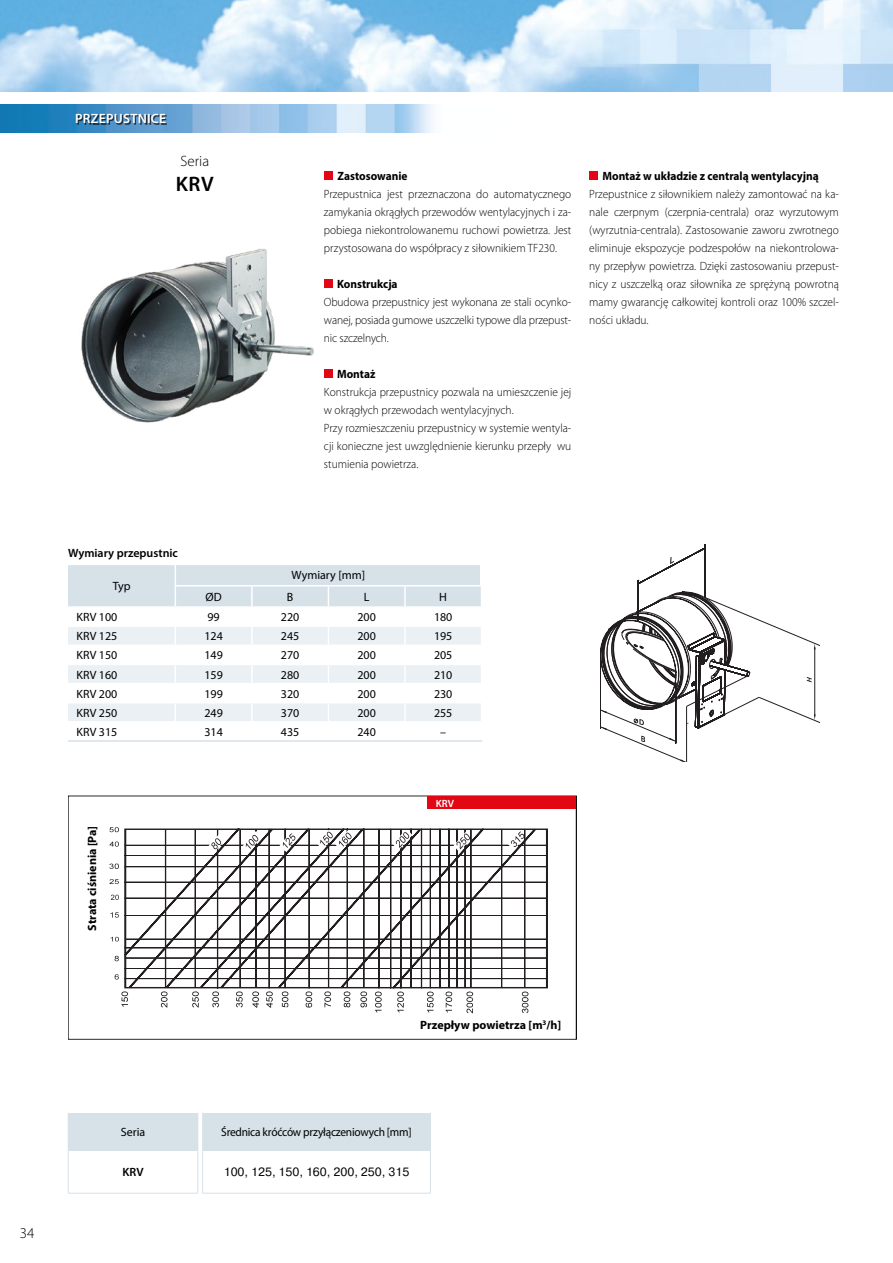
<style>
.page{position:relative;width:893px;height:1263px;background:#fff}
.page>*{position:absolute;margin:0;border:0;box-sizing:border-box;transform-origin:0 0}
.t1{font:600 21px "Myriad Pro";color:#000}
.t2{font:300 15px "Myriad Pro";color:#000}
.t3{font:600 13.5px "Myriad Pro";letter-spacing:.02em;color:#fff}
.t4{font:300 12px/18px "Myriad Pro";color:#000;text-align:justify;scale:.95 1}
.t5{font:12px "Myriad Pro";color:#000}
.t6{font:700 12px "Myriad Pro";color:#000;scale:.95 1}
.t7{font:700 12px "Myriad Pro";color:#000}
.t8{font:12px "Myriad Pro";letter-spacing:-.02em;color:#000;scale:.95 1}
.t9{font:12px "Pragmatica C";color:#000}
.t10{font:600 12px "Myriad Pro";color:#000}
.t11{font:600 10.5px "Myriad Pro";color:#fff}
</style>
<div class="page">
<img style="left:0;top:0;width:893px;height:91px">
<img style="left:0;top:105px;width:433px;height:27px">
<div style="left:76px;top:114px;width:90px;height:11px;background:#000;opacity:.7"></div>
<div style="left:324px;top:171px;width:8px;height:9px;background:#e30613"></div>
<div style="left:324px;top:279px;width:8px;height:9px;background:#e30613"></div>
<div style="left:324px;top:369px;width:8px;height:9px;background:#e30613"></div>
<div style="left:589px;top:171px;width:9px;height:9px;background:#e30613"></div>
<img style="left:81px;top:248px;width:232px;height:175px">
<div style="left:68px;top:1113px;width:130px;height:37px;background:#d6e1e8"></div>
<hr style="left:68px;top:1193px;width:130px;height:1px;background:#d6e1e8">
<hr style="left:68px;top:1150px;width:1px;height:43px;background:#d6e1e8">
<hr style="left:198px;top:1150px;width:1px;height:43px;background:#d6e1e8">
<hr style="left:198px;top:1113px;width:1px;height:37px;background:#d6e1e8">
<div style="left:203px;top:1113px;width:227px;height:37px;background:#d6e1e8"></div>
<hr style="left:202px;top:1150px;width:1px;height:43px;background:#d6e1e8">
<hr style="left:430px;top:1150px;width:1px;height:43px;background:#d6e1e8">
<hr style="left:202px;top:1193px;width:229px;height:1px;background:#d6e1e8">
<hr style="left:202px;top:1113px;width:1px;height:37px;background:#d6e1e8">
<hr style="left:430px;top:1113px;width:1px;height:37px;background:#d6e1e8">
<svg style="left:68px;top:565px;width:413px;height:156px"></svg>
<hr style="left:68px;top:740px;width:107px;height:2px;background:#d6e1e8">
<hr style="left:175px;top:740px;width:77px;height:2px;background:#d6e1e8">
<hr style="left:252px;top:740px;width:76px;height:2px;background:#d6e1e8">
<hr style="left:328px;top:740px;width:77px;height:2px;background:#d6e1e8">
<hr style="left:405px;top:740px;width:77px;height:2px;background:#d6e1e8">
<hr style="left:705px;top:544px;width:1px;height:54px;background:#221e1f">
<svg style="left:600px;top:548px;width:220px;height:213px"></svg>
<hr style="left:125px;top:855px;width:422px;height:1px;background:#221e1f">
<hr style="left:125px;top:882px;width:422px;height:1px;background:#221e1f">
<hr style="left:125px;top:915px;width:422px;height:1px;background:#221e1f">
<hr style="left:125px;top:898px;width:421px;height:1px;background:#221e1f">
<hr style="left:125px;top:866px;width:422px;height:1px;background:#221e1f">
<hr style="left:126px;top:939px;width:421px;height:1px;background:#221e1f">
<hr style="left:125px;top:958px;width:422px;height:1px;background:#221e1f">
<hr style="left:125px;top:947px;width:422px;height:1px;background:#221e1f">
<hr style="left:125px;top:978px;width:422px;height:1px;background:#221e1f">
<hr style="left:125px;top:968px;width:422px;height:1px;background:#221e1f">
<hr style="left:125px;top:845px;width:422px;height:1px;background:#221e1f">
<svg style="left:109px;top:827px;width:429px;height:186px"></svg>
<hr style="left:501px;top:829px;width:1px;height:158px;background:#221e1f">
<div style="left:124px;top:828px;width:424px;height:160px;border:2px solid #221e1f"></div>
<div style="left:427px;top:796px;width:149px;height:13px;background:#e30613"></div>
<p class="t3" style="left:75px;top:110px;width:93px">PRZEPUSTNICE</p>
<p class="t2" style="left:180px;top:152px;width:30px">Seria</p>
<h1 class="t1" style="left:176px;top:171px;width:39px">KRV</h1>
<p class="t6" style="left:337px;top:168px;width:75px">Zastosowanie</p>
<p class="t4" style="left:324px;top:185px;width:262px">Przepustnica jest przeznaczona do automatycznego zamykania okrągłych przewodów wentylacyjnych i za&shy;pobiega niekontrolowanemu ruchowi powietrza. Jest przystosowana do współpracy z siłownikiem TF230.</p>
<p class="t6" style="left:337px;top:276px;width:65px">Konstrukcja</p>
<p class="t4" style="left:324px;top:293px;width:262px">Obudowa przepustnicy jest wykonana ze stali ocynko&shy;wanej, posiada gumowe uszczelki typowe dla przepust&shy;nic szczelnych.</p>
<p class="t6" style="left:337px;top:366px;width:42px">Montaż</p>
<p class="t4" style="left:324px;top:383px;width:262px;text-align:left">Konstrukcja przepustnicy pozwala na umieszczenie jej w okrągłych przewodach wentylacyjnych.<br>Przy rozmieszczeniu przepustnicy w systemie wentyla&shy;cji konieczne jest uwzględnienie kierunku przepły wu stumienia powietrza.</p>
<p class="t6" style="left:602px;top:168px;width:229px">Montaż w układzie z centralą wentylacyjną</p>
<p class="t4" style="left:589px;top:185px;width:264px">Przepustnice z siłownikiem należy zamontować na ka&shy;nale czerpnym (czerpnia-centrala) oraz wyrzutowym (wyrzutnia-centrala). Zastosowanie zaworu zwrotnego eliminuje ekspozycje podzespołów na niekontrolowa&shy;ny przepływ powietrza. Dzięki zastosowaniu przepust&shy;nicy z uszczelką oraz siłownika ze sprężyną powrotną mamy gwarancję całkowitej kontroli oraz 100% szczel&shy;ności układu.</p>
<p class="t10" style="left:68px;top:546px;width:111px">Wymiary przepustnic</p>
<p class="t5" style="left:113px;top:579px;width:19px">Typ</p>
<p class="t5" style="left:292px;top:568px;width:75px">Wymiary [mm]</p>
<p class="t5" style="left:205px;top:589px;width:18px">ØD</p>
<p class="t5" style="left:287px;top:589px;width:8px">B</p>
<p class="t5" style="left:364px;top:589px;width:7px">L</p>
<p class="t5" style="left:439px;top:589px;width:9px">H</p>
<p class="t5" style="left:77px;top:610px;width:42px">KRV 100</p>
<p class="t5" style="left:207px;top:610px;width:14px">99</p>
<p class="t5" style="left:281px;top:610px;width:20px">220</p>
<p class="t5" style="left:357px;top:610px;width:20px">200</p>
<p class="t5" style="left:434px;top:610px;width:20px">180</p>
<p class="t5" style="left:77px;top:629px;width:42px">KRV 125</p>
<p class="t5" style="left:204px;top:629px;width:20px">124</p>
<p class="t5" style="left:281px;top:629px;width:20px">245</p>
<p class="t5" style="left:357px;top:629px;width:20px">200</p>
<p class="t5" style="left:434px;top:629px;width:20px">195</p>
<p class="t5" style="left:77px;top:648px;width:42px">KRV 150</p>
<p class="t5" style="left:204px;top:648px;width:20px">149</p>
<p class="t5" style="left:281px;top:648px;width:20px">270</p>
<p class="t5" style="left:357px;top:648px;width:20px">200</p>
<p class="t5" style="left:434px;top:648px;width:20px">205</p>
<p class="t5" style="left:77px;top:667px;width:42px">KRV 160</p>
<p class="t5" style="left:204px;top:667px;width:20px">159</p>
<p class="t5" style="left:281px;top:667px;width:20px">280</p>
<p class="t5" style="left:357px;top:667px;width:20px">200</p>
<p class="t5" style="left:434px;top:667px;width:20px">210</p>
<p class="t5" style="left:77px;top:686px;width:42px">KRV 200</p>
<p class="t5" style="left:204px;top:686px;width:20px">199</p>
<p class="t5" style="left:281px;top:686px;width:20px">320</p>
<p class="t5" style="left:357px;top:686px;width:20px">200</p>
<p class="t5" style="left:434px;top:686px;width:20px">230</p>
<p class="t5" style="left:77px;top:705px;width:42px">KRV 250</p>
<p class="t5" style="left:204px;top:705px;width:20px">249</p>
<p class="t5" style="left:281px;top:705px;width:20px">370</p>
<p class="t5" style="left:357px;top:705px;width:20px">200</p>
<p class="t5" style="left:434px;top:705px;width:20px">255</p>
<p class="t5" style="left:77px;top:724px;width:42px">KRV 315</p>
<p class="t5" style="left:204px;top:724px;width:20px">314</p>
<p class="t5" style="left:281px;top:724px;width:20px">435</p>
<p class="t5" style="left:357px;top:724px;width:20px">240</p>
<p class="t5" style="left:440px;top:724px;width:7px">–</p>
<p class="t7" style="left:84px;top:931px;width:106px;rotate:-90deg">Strata ciśnienia [Pa]</p>
<p class="t11" style="left:436px;top:796px;width:20px">KRV</p>
<p class="t7" style="left:420px;top:1017px;width:142px">Przepływ powietrza [m<sup>3</sup>/h]</p>
<p class="t2" style="left:20px;top:1224px;width:16px">34</p>
<p class="t5" style="left:121px;top:1125px;width:26px">Seria</p>
<p class="t10" style="left:122px;top:1165px;width:23px">KRV</p>
<p class="t8" style="left:221px;top:1125px;width:202px">Średnica króćców przyłączeniowych [mm]</p>
<p class="t9" style="left:224px;top:1166px;width:187px">100, 125, 150, 160, 200, 250, 315</p>
</div>
